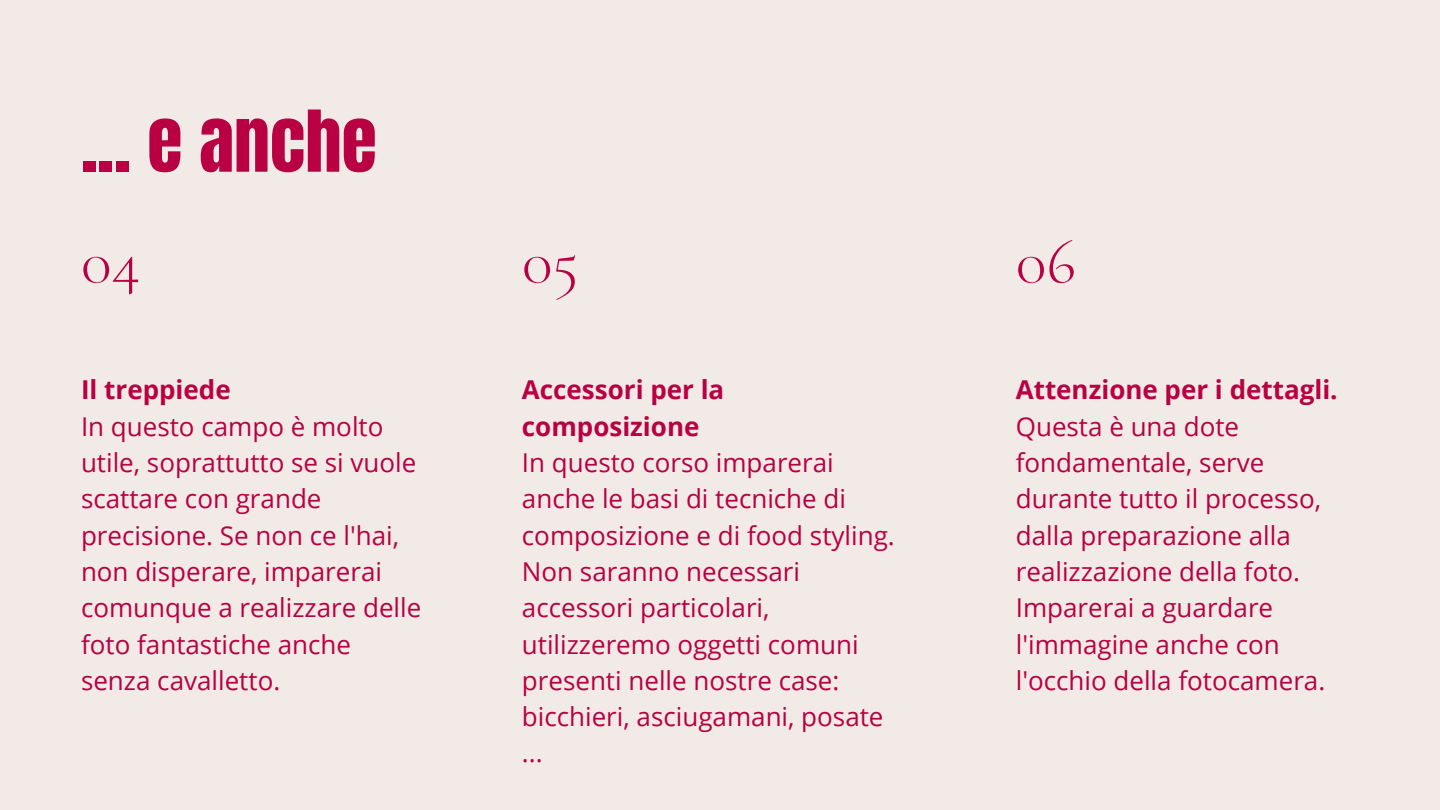
<style>
.page{position:relative;width:1440px;height:810px;background:#f2eae7}
.page>*{position:absolute;margin:0;border:0;box-sizing:border-box;transform-origin:0 0}
.t1{font:72px "Anton";color:#b80042}
.t2{font:300 64px "Cormorant Garamond";color:#b80042}
.t3{font:26px/36.3px "Open Sans";color:#b80042}
.t4{font:700 26px/36.3px "Open Sans";color:#b80042}
</style>
<div class="page">
<h1 class="t1" style="left:81px;top:90px;width:297px">... e anche</h1>
<h2 class="t2" style="left:81px;top:223px;width:61px">04</h2>
<p class="t4" style="left:81px;top:371px;width:151px">Il treppiede</p>
<p class="t3" style="left:81px;top:407px;width:342px">In questo campo è molto utile, soprattutto se si vuole scattare con grande precisione. Se non ce l'hai, non disperare, imparerai comunque a realizzare delle foto fantastiche anche senza cavalletto.</p>
<h2 class="t2" style="left:522px;top:223px;width:58px">05</h2>
<p class="t4" style="left:522px;top:371px;width:204px">Accessori per la composizione</p>
<p class="t3" style="left:522px;top:444px;width:374px">In questo corso imparerai anche le basi di tecniche di composizione e di food styling.<br>Non saranno necessari accessori particolari, utilizzeremo oggetti comuni presenti nelle nostre case: bicchieri, asciugamani, posate ...</p>
<h2 class="t2" style="left:1016px;top:223px;width:62px">06</h2>
<p class="t4" style="left:1016px;top:371px;width:323px">Attenzione per i dettagli.</p>
<p class="t3" style="left:1016px;top:407px;width:311px">Questa è una dote fondamentale, serve durante tutto il processo, dalla preparazione alla realizzazione della foto.<br>Imparerai a guardare l'immagine anche con l'occhio della fotocamera.</p>
</div>
